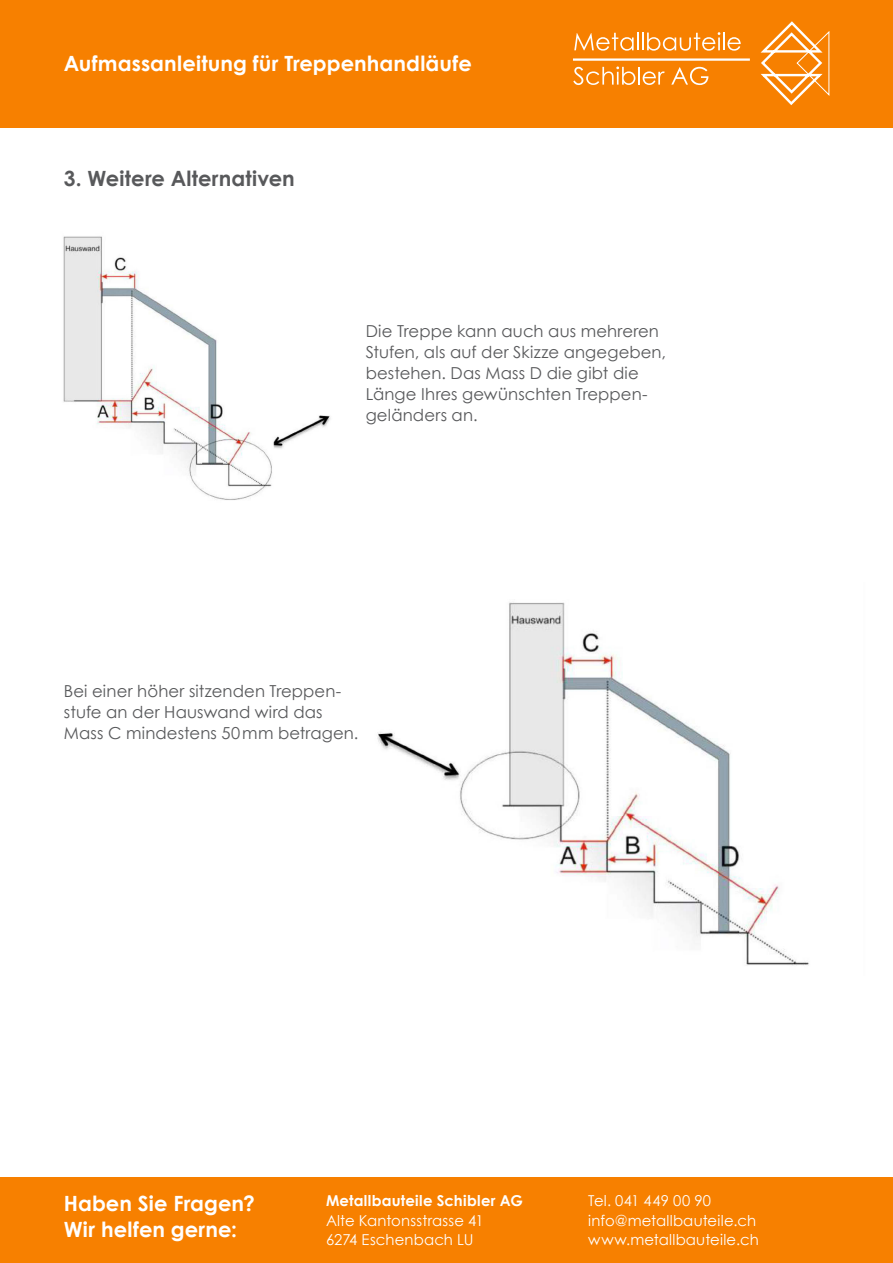
<style>
.page{position:relative;width:893px;height:1263px;background:#fff}
.page>*{position:absolute;margin:0;border:0;box-sizing:border-box;transform-origin:0 0}
.Titel_2{font:700 21px/26.5px "Century Gothic";letter-spacing:.005em;color:#fff}
.Titel_2-2{font:700 21px "Century Gothic";letter-spacing:.005em;color:#58595b}
.Grundtext{font:16.5px/21px "Century Gothic";letter-spacing:.005em;color:#58595b}
.t1{font:15px/19.5px "Century Gothic";letter-spacing:.01em;color:#fff}
.t2{font:700 15px "Century Gothic";letter-spacing:.015em;color:#fff}
</style>
<div class="page">
<div style="left:0;top:1178px;width:893px;height:85px;background:#f78000"></div>
<div style="left:0;top:0;width:893px;height:128px;background:#f78000"></div>
<hr style="left:573px;top:58px;width:177px;height:3px;background:#fff">
<svg style="left:574px;top:32px;width:167px;height:19px"></svg>
<svg style="left:573px;top:67px;width:92px;height:18px"></svg>
<svg style="left:671px;top:67px;width:37px;height:18px"></svg>
<svg style="left:760px;top:21px;width:69px;height:84px"></svg>
<img style="left:63px;top:236px;width:268px;height:264px">
<img style="left:377px;top:602px;width:432px;height:364px">
<p class="Titel_2" style="left:64px;top:50px;width:410px">Aufmassanleitung für Treppenhandläufe</p>
<p class="Titel_2-2" style="left:64px;top:165px;width:232px">3. Weitere Alternativen</p>
<p class="Grundtext" style="left:366px;top:320px;width:302px">Die Treppe kann auch aus mehreren<br>Stufen, als auf der Skizze angegeben, bestehen. Das Mass D die gibt die<br>Länge Ihres gewünschten Treppen&shy;geländers an.</p>
<p class="Grundtext" style="left:64px;top:680px;width:296px">Bei einer höher sitzenden Treppen&shy;stufe an der Hauswand wird das<br>Mass C mindestens 50mm betragen.</p>
<p class="Titel_2" style="left:64px;top:1189px;width:193px">Haben Sie Fragen?<br>Wir helfen gerne:</p>
<p class="t2" style="left:326px;top:1191px;width:198px">Metallbauteile Schibler AG</p>
<p class="t1" style="left:326px;top:1210px;width:159px">Alte Kantonsstrasse 41<br>6274 Eschenbach LU</p>
<p class="t1" style="left:588px;top:1191px;width:172px">Tel. 041 449 00 90 info@metallbauteile.ch www.metallbauteile.ch</p>
</div>
